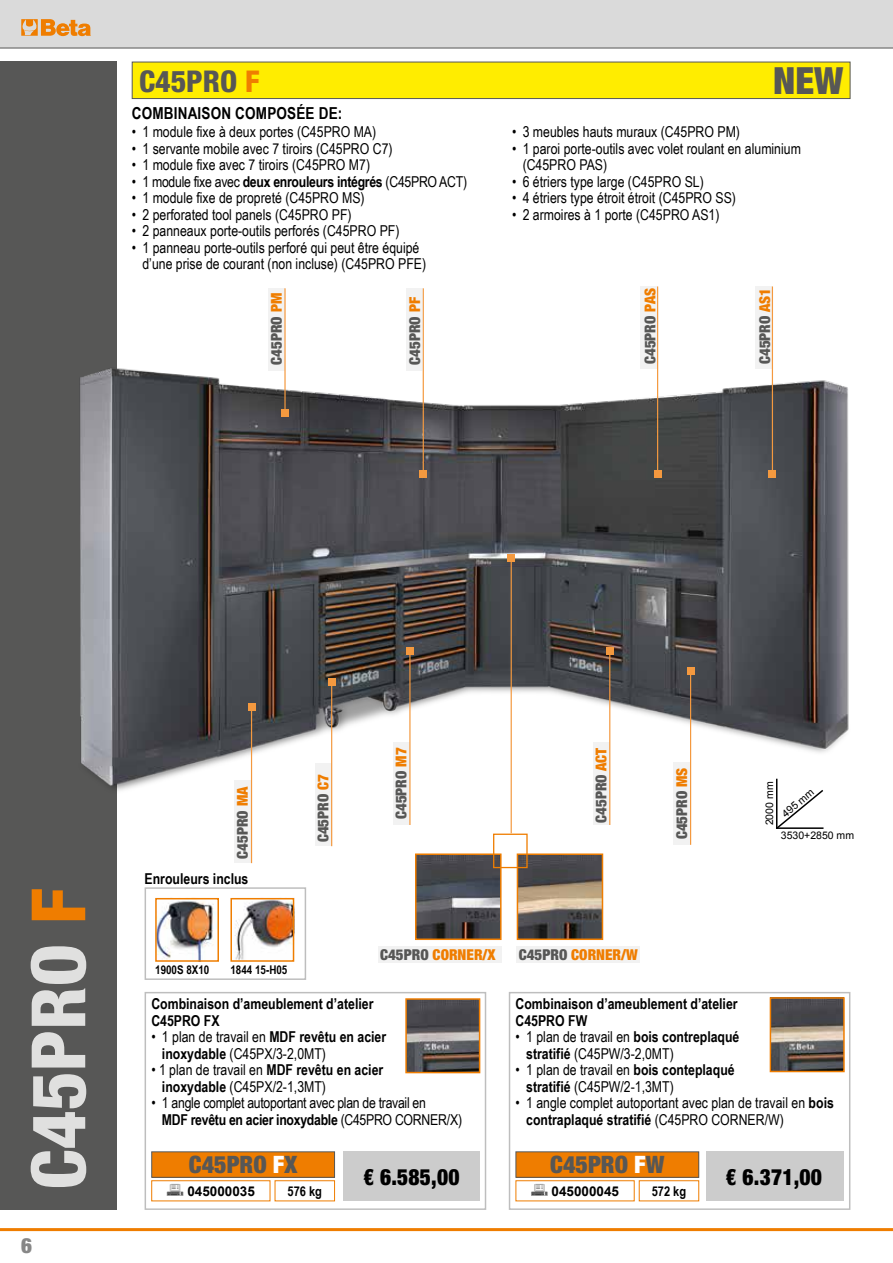
<style>
.page{position:relative;width:893px;height:1263px;background:#fff}
.page>*{position:absolute;margin:0;border:0;box-sizing:border-box;transform-origin:0 0}
.t1{font:800 condensed 75px "Helvetica Neue LT Std";color:#e0e0df}
.t2{font:900 condensed 37.5px "Helvetica Neue LT Std";color:#575756}
.t3{font:800 condensed 30px "Helvetica Neue LT Std";color:#575756}
.t4{font:900 condensed 24px "Helvetica Neue LT Std";color:#575756}
.t5{font:900 condensed 22.5px "Helvetica Neue LT Std";letter-spacing:.01em;color:#000;scale:.95 1}
.t6{font:900 condensed 21px "Helvetica Neue LT Std";color:#878787}
.t7{font:700 16.5px "Arial Beta Narrow";letter-spacing:.01em;color:#000}
.t8{font:15px/16.5px "Arial Beta Narrow";color:#000}
.t9{font:15px/16.5px "Arial Beta Narrow";letter-spacing:-.02em;color:#000}
.t10{font:700 15px/16.5px "Arial Beta Narrow";color:#000}
.t11{font:900 condensed 15px "Helvetica Neue LT Std";color:#575756}
.t12{font:900 condensed 15px "Helvetica Neue LT Std";color:#ef7d00}
.t13{font:700 13.5px "Arial Beta";color:#000}
.t14{font:700 13.5px "Arial Beta Narrow";color:#000}
.t15{font:700 12px "Arial Beta Narrow";color:#000}
.t16{font:10.5px "Arial Beta";color:#000}
.s1{color:#ef7d00}
.s2{font-weight:700}
.s3{color:#575756}
.s4{color:#fff}
</style>
<div class="page">
<div style="left:0;top:0;width:893px;height:48px;background:#dadada"></div>
<hr style="left:0;top:1228px;width:893px;height:3px;background:#ef7d00">
<div style="left:0;top:62px;width:117px;height:1148px;background:#575756"></div>
<div style="left:132px;top:62px;width:718px;height:37px;background:#ffed00;border:1px solid #575756"></div>
<img style="left:80px;top:360px;width:769px;height:454px">
<img style="left:408px;top:1001px;width:69px;height:69px">
<div style="left:405px;top:998px;width:75px;height:75px;border:2px solid #ef7d00"></div>
<div style="left:152px;top:1152px;width:183px;height:25px;background:#ef7d00"></div>
<div style="left:151px;top:1151px;width:184px;height:27px;border:1px solid #575756"></div>
<div style="left:516px;top:1152px;width:183px;height:25px;background:#ef7d00"></div>
<div style="left:515px;top:1151px;width:184px;height:27px;border:1px solid #575756"></div>
<hr style="left:776px;top:779px;width:1px;height:49px;background:#000">
<svg style="left:775px;top:788px;width:50px;height:41px"></svg>
<img style="left:158px;top:901px;width:58px;height:58px">
<div style="left:155px;top:898px;width:64px;height:64px;border:2px solid #ef7d00"></div>
<img style="left:235px;top:901px;width:56px;height:58px">
<div style="left:230px;top:898px;width:64px;height:64px;border:2px solid #ef7d00"></div>
<img style="left:773px;top:1000px;width:69px;height:69px">
<div style="left:770px;top:997px;width:75px;height:75px;border:2px solid #ef7d00"></div>
<div style="left:641px;top:286px;width:16px;height:83px;background:#f2f2f2"></div>
<hr style="left:657px;top:286px;width:1px;height:188px;background:#f4993f">
<div style="left:654px;top:470px;width:7px;height:7px;background:#f4993f"></div>
<hr style="left:423px;top:288px;width:1px;height:186px;background:#f4993f">
<div style="left:420px;top:470px;width:7px;height:7px;background:#f4993f"></div>
<hr style="left:511px;top:558px;width:1px;height:275px;background:#f4993f">
<div style="left:508px;top:554px;width:7px;height:7px;background:#f4993f"></div>
<div style="left:516px;top:946px;width:124px;height:16px;background:#f2f2f2"></div>
<div style="left:378px;top:946px;width:123px;height:16px;background:#f2f2f2"></div>
<img style="left:418px;top:856px;width:81px;height:81px">
<div style="left:415px;top:853px;width:87px;height:87px;border:2px solid #ef7d00"></div>
<img style="left:520px;top:856px;width:80px;height:81px">
<div style="left:517px;top:853px;width:86px;height:87px;border:2px solid #ef7d00"></div>
<div style="left:493px;top:833px;width:35px;height:35px;border:1px solid #ef7d00"></div>
<div style="left:315px;top:764px;width:16px;height:82px;background:#f2f2f2"></div>
<hr style="left:331px;top:682px;width:1px;height:164px;background:#f4993f">
<div style="left:328px;top:678px;width:7px;height:8px;background:#f4993f"></div>
<div style="left:393px;top:742px;width:17px;height:83px;background:#f2f2f2"></div>
<div style="left:593px;top:742px;width:16px;height:83px;background:#f2f2f2"></div>
<div style="left:674px;top:762px;width:16px;height:83px;background:#f2f2f2"></div>
<hr style="left:409px;top:651px;width:2px;height:174px;background:#f4993f">
<div style="left:406px;top:648px;width:8px;height:7px;background:#f4993f"></div>
<hr style="left:609px;top:651px;width:1px;height:174px;background:#f4993f">
<div style="left:606px;top:648px;width:7px;height:7px;background:#f4993f"></div>
<hr style="left:690px;top:671px;width:1px;height:174px;background:#f4993f">
<div style="left:687px;top:668px;width:7px;height:7px;background:#f4993f"></div>
<div style="left:235px;top:781px;width:16px;height:82px;background:#f2f2f2"></div>
<hr style="left:251px;top:707px;width:1px;height:156px;background:#f4993f">
<div style="left:248px;top:703px;width:7px;height:8px;background:#f4993f"></div>
<div style="left:268px;top:288px;width:17px;height:83px;background:#f2f2f2"></div>
<div style="left:406px;top:288px;width:17px;height:83px;background:#f2f2f2"></div>
<hr style="left:284px;top:288px;width:2px;height:125px;background:#f4993f">
<div style="left:281px;top:409px;width:8px;height:8px;background:#f4993f"></div>
<div style="left:755px;top:286px;width:17px;height:83px;background:#f2f2f2"></div>
<hr style="left:772px;top:286px;width:1px;height:188px;background:#f4993f">
<div style="left:769px;top:470px;width:7px;height:7px;background:#f4993f"></div>
<div style="left:343px;top:1151px;width:136px;height:50px;background:#ccc"></div>
<div style="left:706px;top:1151px;width:137px;height:50px;background:#ccc"></div>
<h3 class="t3" style="left:139px;top:63px;width:122px">C45PRO <span class="s1">F</span></h3>
<p class="t7" style="left:132px;top:101px;width:212px">COMBINAISON COMPOSÉE DE:</p>
<p class="t8" style="left:132px;top:123px;width:246px">• 1 module fixe à deux portes (C45PRO MA)</p>
<p class="t8" style="left:132px;top:140px;width:262px">• 1 servante mobile avec 7 tiroirs (C45PRO C7)</p>
<p class="t8" style="left:132px;top:156px;width:240px">• 1 module fixe avec 7 tiroirs (C45PRO M7)</p>
<p class="t9" style="left:132px;top:173px;width:337px">• 1 module fixe avec <span class="s2">deux enrouleurs intégrés</span> (C45PRO ACT)</p>
<p class="t8" style="left:132px;top:189px;width:234px">• 1 module fixe de propreté (C45PRO MS)</p>
<p class="t8" style="left:132px;top:206px;width:221px">• 2 perforated tool panels (C45PRO PF)</p>
<p class="t8" style="left:132px;top:222px;width:269px">• 2 panneaux porte-outils perforés (C45PRO PF)</p>
<p class="t8" style="left:142px;top:239px;width:285px;text-indent:-11px">• 1 panneau porte-outils perforé qui peut être équipé d’une prise de courant (non incluse) (C45PRO PFE)</p>
<h2 class="t2" style="left:773px;top:58px;width:72px">NEW</h2>
<p class="t8" style="left:512px;top:123px;width:230px">• 3 meubles hauts muraux (C45PRO PM)</p>
<p class="t8" style="left:523px;top:140px;width:280px;text-indent:-11px">• 1 paroi porte-outils avec volet roulant en aluminium (C45PRO PAS)</p>
<p class="t8" style="left:512px;top:173px;width:193px">• 6 étriers type large (C45PRO SL)</p>
<p class="t8" style="left:512px;top:189px;width:225px">• 4 étriers type étroit étroit (C45PRO SS)</p>
<p class="t8" style="left:512px;top:206px;width:209px">• 2 armoires à 1 porte (C45PRO AS1)</p>
<p class="t11" style="left:641px;top:364px;width:78px;rotate:-90deg">C45PRO <span class="s1">PAS</span></p>
<p class="t11" style="left:267px;top:365px;width:73px;rotate:-90deg">C45PRO <span class="s1">PM</span></p>
<p class="t11" style="left:406px;top:365px;width:69px;rotate:-90deg">C45PRO <span class="s1">PF</span></p>
<p class="t11" style="left:756px;top:364px;width:78px;rotate:-90deg">C45PRO <span class="s1">AS1</span></p>
<h1 class="t1" style="left:12px;top:1190px;width:303px;rotate:-90deg">C45PRO <span class="s1">F</span></h1>
<h3 class="t6" style="left:21px;top:1233px;width:12px">6</h3>
<p class="t11" style="left:233px;top:859px;width:74px;rotate:-90deg">C45PRO <span class="s1">MA</span></p>
<p class="t10" style="left:145px;top:870px;width:105px">Enrouleurs inclus</p>
<p class="t11" style="left:314px;top:842px;width:70px;rotate:-90deg">C45PRO <span class="s1">C7</span></p>
<p class="t15" style="left:155px;top:961px;width:56px">1900S 8X10</p>
<p class="t15" style="left:230px;top:961px;width:58px">1844 15-H05</p>
<p class="t11" style="left:392px;top:819px;width:73px;rotate:-90deg">C45PRO <span class="s1">M7</span></p>
<p class="t11" style="left:592px;top:823px;width:77px;rotate:-90deg">C45PRO <span class="s1">ACT</span></p>
<p class="t11" style="left:673px;top:839px;width:73px;rotate:-90deg">C45PRO <span class="s1">MS</span></p>
<p class="t12" style="left:380px;top:945px;width:117px"><span class="s3">C45PRO</span> CORNER/X</p>
<p class="t12" style="left:519px;top:945px;width:121px"><span class="s3">C45PRO</span> CORNER/W</p>
<p class="t16" style="left:762px;top:825px;width:45px;rotate:-90deg">2000 mm</p>
<p class="t16" style="left:779px;top:810px;width:39px;rotate:-40deg">495 mm</p>
<p class="t16" style="left:781px;top:828px;width:75px">3530+2850 mm</p>
<p class="t10" style="left:151px;top:995px;width:224px">Combinaison d’ameublement d’atelier<br>C45PRO FX</p>
<p class="t8" style="left:162px;top:1028px;width:226px;text-indent:-11px">• 1 plan de travail en <span class="s2">MDF revêtu en acier inoxydable</span> (C45PX/3-2,0MT)</p>
<p class="t8" style="left:162px;top:1061px;width:223px;text-indent:-11px">• 1 plan de travail en <span class="s2">MDF revêtu en acier inoxydable</span> (C45PX/2-1,3MT)</p>
<p class="t9" style="left:162px;top:1094px;width:302px;text-indent:-11px">• 1 angle complet autoportant avec plan de travail en<br><span class="s2">MDF revêtu en acier inoxydable</span> (C45PRO CORNER/X)</p>
<p class="t10" style="left:515px;top:995px;width:224px">Combinaison d’ameublement d’atelier<br>C45PRO FW</p>
<p class="t8" style="left:526px;top:1028px;width:215px;text-indent:-11px">• 1 plan de travail en <span class="s2">bois contreplaqué stratifié</span> (C45PW/3-2,0MT)</p>
<p class="t8" style="left:526px;top:1061px;width:210px;text-indent:-11px">• 1 plan de travail en <span class="s2">bois conteplaqué stratifié</span> (C45PW/2-1,3MT)</p>
<p class="t8" style="left:526px;top:1094px;width:309px;text-indent:-11px">• 1 angle complet autoportant avec plan de travail en <span class="s2">bois contraplaqué stratifié</span> (C45PRO CORNER/W)</p>
<h3 class="t4" style="left:189px;top:1150px;width:110px">C45PRO <span class="s4">F</span>X</h3>
<h3 class="t4" style="left:550px;top:1150px;width:116px">C45PRO <span class="s4">F</span>W</h3>
<h3 class="t5" style="left:363px;top:1163px;width:103px">€ 6.585,00</h3>
<h3 class="t5" style="left:725px;top:1163px;width:103px">€ 6.371,00</h3>
<p class="t13" style="left:187px;top:1182px;width:69px">045000035</p>
<p class="t14" style="left:288px;top:1181px;width:36px">576 kg</p>
<p class="t13" style="left:551px;top:1182px;width:69px">045000045</p>
<p class="t14" style="left:652px;top:1181px;width:36px">572 kg</p>
</div>
